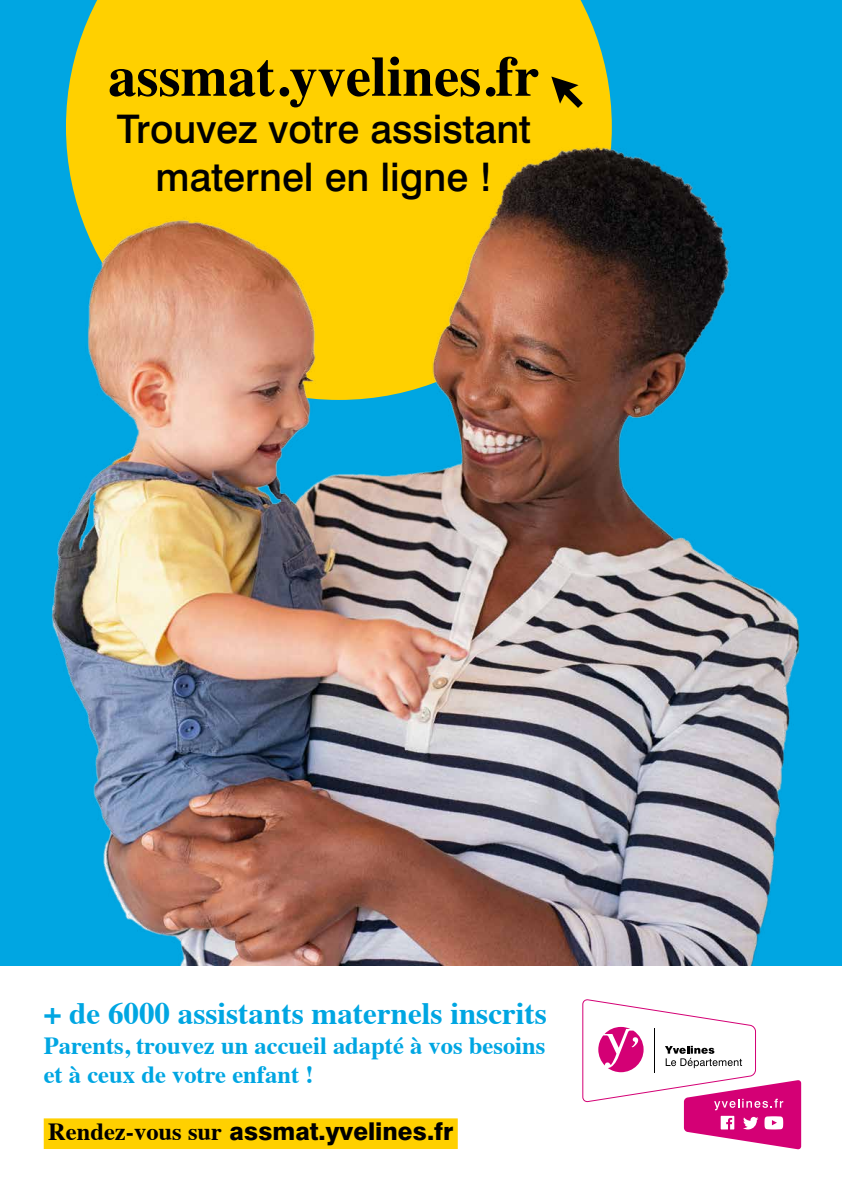
<style>
.page{position:relative;width:842px;height:1191px;background:#fff}
.page>*{position:absolute;margin:0;border:0;box-sizing:border-box;transform-origin:0 0}
.t1{font:700 56.7px "Times";color:#000}
.t2{font:500 39.4px/47.4px "Swiss 721 BT";color:#000;text-align:center}
.t3{font:700 31px "Times";color:#00a6e2}
.t4{font:700 24.6px/29.5px "Times";color:#00a6e2}
.t5{font:800 24.6px "Swiss 721 BT";color:#000}
.s1{font-family:"Times";font-weight:700}
</style>
<div class="page">
<div style="left:0;top:0;width:842px;height:965px;background:#00a6e2"></div>
<div style="left:66px;top:0;width:546px;height:131px;background:#ffd000"></div>
<img style="left:51px;top:131px;width:749px;height:834px">
<div style="left:44px;top:1118px;width:414px;height:31px;background:#ffd000"></div>
<svg style="left:582px;top:999px;width:219px;height:150px"></svg>
<svg style="left:551px;top:76px;width:32px;height:32px"></svg>
<h1 class="t1" style="left:108px;top:22px;width:433px">assmat.yvelines.fr</h1>
<h2 class="t2" style="left:117px;top:105px;width:416px">Trouvez votre assistant maternel en ligne !</h2>
<p class="t3" style="left:44px;top:984px;width:505px">+ de 6000 assistants maternels inscrits</p>
<p class="t4" style="left:44px;top:1028px;width:503px">Parents, trouvez un accueil adapté à vos besoins et à ceux de votre enfant !</p>
<p class="t5" style="left:48px;top:1116px;width:407px"><span class="s1">Rendez-vous sur</span> assmat.yvelines.fr</p>
</div>
